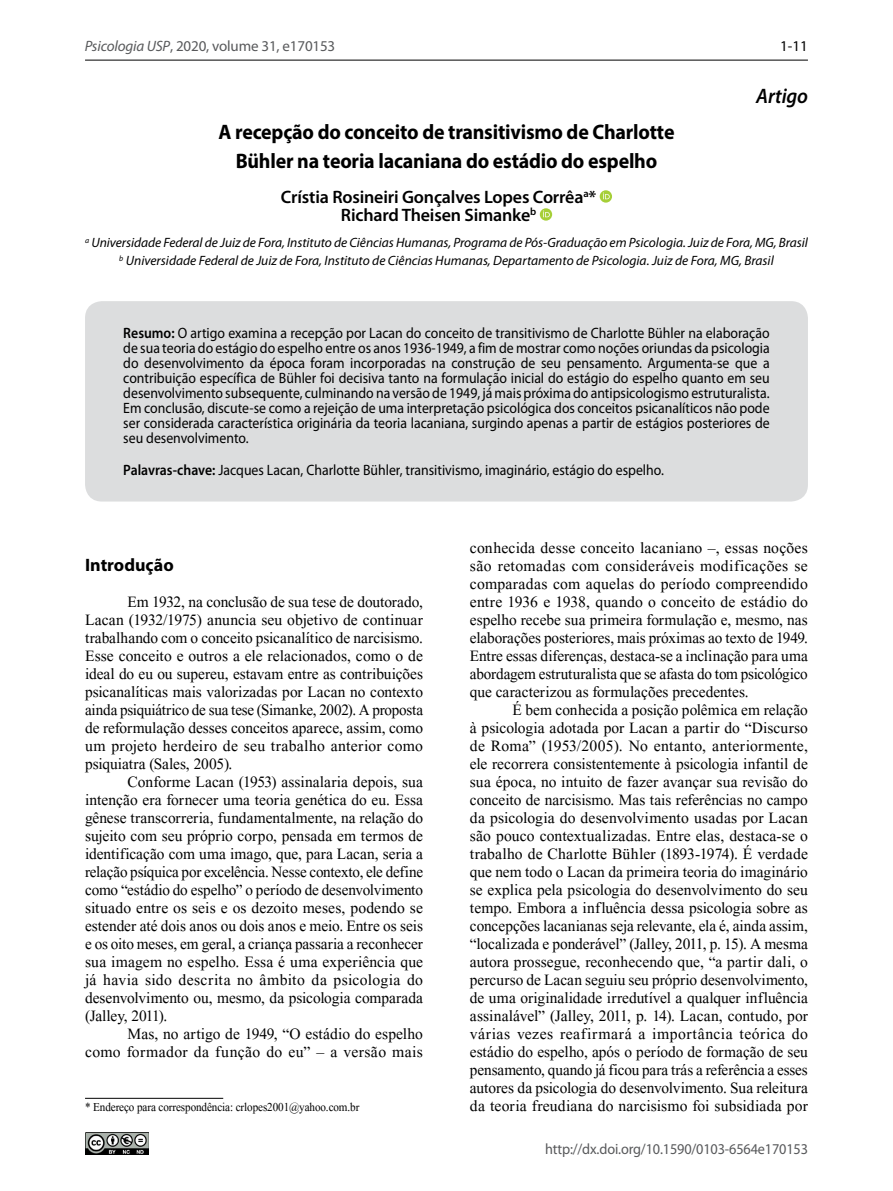
<style>
.page{position:relative;width:893px;height:1191px;background:#fff}
.page>*{position:absolute;margin:0;border:0;box-sizing:border-box;transform-origin:0 0}
.t1{font:700 21px/28.5px "Myriad Pro";letter-spacing:-.01em;color:#000;text-align:center;scale:.95 1}
.t2{font:italic 600 21px "Myriad Pro";letter-spacing:-.01em;color:#000;scale:.95 1}
.t3{font:19.5px/18px "Aparajita";letter-spacing:.005em;color:#000;text-align:justify}
.t4{font:600 18px/18px "Myriad Pro";letter-spacing:-.01em;color:#000;text-align:center}
.t5{font:700 18px "Myriad Pro";color:#000}
.t6{font:15px/15px "Myriad Pro";color:#000;text-align:justify;scale:.92 1}
.t7{font:15px "Aparajita";letter-spacing:-.005em;color:#000;scale:.92 1}
.t8{font:15px "Myriad Pro";letter-spacing:-.01em;color:#58595b;scale:.95 1}
.t9{font:15px "Myriad Pro";letter-spacing:-.01em;color:#58595b}
.t10{font:15px "Myriad Pro";color:#000}
.t11{font:italic 13.5px/18px "Myriad Pro";letter-spacing:-.005em;color:#000;text-align:center}
.s1{font-style:italic}
.s2{font-weight:600}
</style>
<div class="page">
<hr style="left:85px;top:60px;width:723px;height:1px;background:#000">
<img style="left:85px;top:1132px;width:63px;height:23px">
<div style="left:85px;top:301px;width:723px;height:200px;background:#dcddde;border-radius:17px"></div>
<svg style="left:600px;top:190px;width:12px;height:13px"></svg>
<svg style="left:603px;top:192px;width:7px;height:7px"></svg>
<svg style="left:540px;top:208px;width:12px;height:13px"></svg>
<svg style="left:543px;top:210px;width:7px;height:7px"></svg>
<hr style="left:85px;top:1098px;width:138px;height:1px;background:#000">
<p class="t9" style="left:85px;top:37px;width:252px"><span class="s1">Psicologia USP</span>, 2020, volume 31, e170153</p>
<p class="t10" style="left:780px;top:37px;width:29px">1-11</p>
<p class="t2" style="left:756px;top:83px;width:56px">Artigo</p>
<p class="t1" style="left:218px;top:117px;width:482px">A recepção do conceito de transitivismo de Charlotte<br>Bühler na teoria lacaniana do estádio do espelho</p>
<p class="t4" style="left:281px;top:187px;width:317px">Crístia Rosineiri Gonçalves Lopes Corrêa<sup>a</sup>*<br>Richard Theisen Simanke<sup>b</sup></p>
<p class="t11" style="left:85px;top:233px;width:724px"><sup>a</sup> Universidade Federal de Juiz de Fora, Instituto de Ciências Humanas, Programa de Pós-Graduação em Psicologia. Juiz de Fora, MG, Brasil <sup>b</sup> Universidade Federal de Juiz de Fora, Instituto de Ciências Humanas, Departamento de Psicologia. Juiz de Fora, MG, Brasil</p>
<p class="t6" style="left:123px;top:325px;width:704px"><span class="s2">Resumo:</span> O artigo examina a recepção por Lacan do conceito de transitivismo de Charlotte Bühler na elaboração de sua teoria do estágio do espelho entre os anos 1936-1949, a fim de mostrar como noções oriundas da psicologia do desenvolvimento da época foram incorporadas na construção de seu pensamento. Argumenta-se que a contribuição específica de Bühler foi decisiva tanto na formulação inicial do estágio do espelho quanto em seu desenvolvimento subsequente, culminando na versão de 1949, já mais próxima do antipsicologismo estruturalista.<br>Em conclusão, discute-se como a rejeição de uma interpretação psicológica dos conceitos psicanalíticos não pode ser considerada característica originária da teoria lacaniana, surgindo apenas a partir de estágios posteriores de seu desenvolvimento.</p>
<p class="t6" style="left:123px;top:462px;width:589px"><span class="s2">Palavras-chave:</span> Jacques Lacan, Charlotte Bühler, transitivismo, imaginário, estágio do espelho.</p>
<p class="t5" style="left:85px;top:553px;width:90px">Introdução</p>
<p class="t3" style="left:85px;top:594px;width:340px;text-indent:43px">Em 1932, na conclusão de sua tese de doutorado, Lacan (1932/1975) anuncia seu objetivo de continuar trabalhando com o conceito psicanalítico de narcisismo.<br>Esse conceito e outros a ele relacionados, como o de ideal do eu ou supereu, estavam entre as contribuições psicanalíticas mais valorizadas por Lacan no contexto ainda psiquiátrico de sua tese (Simanke, 2002). A proposta de reformulação desses conceitos aparece, assim, como um projeto herdeiro de seu trabalho anterior como psiquiatra (Sales, 2005).</p>
<p class="t3" style="left:85px;top:774px;width:340px;text-indent:43px">Conforme Lacan (1953) assinalaria depois, sua intenção era fornecer uma teoria genética do eu. Essa gênese transcorreria, fundamentalmente, na relação do sujeito com seu próprio corpo, pensada em termos de identificação com uma imago, que, para Lacan, seria a relação psíquica por excelência. Nesse contexto, ele define como “estádio do espelho” o período de desenvolvimento situado entre os seis e os dezoito meses, podendo se estender até dois anos ou dois anos e meio. Entre os seis e os oito meses, em geral, a criança passaria a reconhecer sua imagem no espelho. Essa é uma experiência que já havia sido descrita no âmbito da psicologia do desenvolvimento ou, mesmo, da psicologia comparada (Jalley, 2011).</p>
<p class="t3" style="left:85px;top:1026px;width:339px;text-align:right">Mas, no artigo de 1949, “O estádio do espelho<br>como formador da função do eu” – a versão mais</p>
<p class="t7" style="left:85px;top:1098px;width:300px">* Endereço para correspondência: crlopes2001@yahoo.com.br</p>
<p class="t3" style="left:470px;top:540px;width:340px">conhecida desse conceito lacaniano –, essas noções são retomadas com consideráveis modificações se comparadas com aquelas do período compreendido entre 1936 e 1938, quando o conceito de estádio do espelho recebe sua primeira formulação e, mesmo, nas elaborações posteriores, mais próximas ao texto de 1949.<br>Entre essas diferenças, destaca-se a inclinação para uma abordagem estruturalista que se afasta do tom psicológico que caracterizou as formulações precedentes.</p>
<p class="t3" style="left:470px;top:702px;width:340px;text-indent:43px">É bem conhecida a posição polêmica em relação à psicologia adotada por Lacan a partir do “Discurso de Roma” (1953/2005). No entanto, anteriormente, ele recorrera consistentemente à psicologia infantil de sua época, no intuito de fazer avançar sua revisão do conceito de narcisismo. Mas tais referências no campo da psicologia do desenvolvimento usadas por Lacan são pouco contextualizadas. Entre elas, destaca-se o trabalho de Charlotte Bühler (1893-1974). É verdade que nem todo o Lacan da primeira teoria do imaginário se explica pela psicologia do desenvolvimento do seu tempo. Embora a influência dessa psicologia sobre as concepções lacanianas seja relevante, ela é, ainda assim, “localizada e ponderável” (Jalley, 2011, p. 15). A mesma autora prossegue, reconhecendo que, “a partir dali, o percurso de Lacan seguiu seu próprio desenvolvimento, de uma originalidade irredutível a qualquer influência assinalável” (Jalley, 2011, p. 14). Lacan, contudo, por várias vezes reafirmará a importância teórica do estádio do espelho, após o período de formação de seu pensamento, quando já ficou para trás a referência a esses autores da psicologia do desenvolvimento. Sua releitura da teoria freudiana do narcisismo foi subsidiada por</p>
<p class="t8" style="left:545px;top:1139px;width:278px">http://dx.doi.org/10.1590/0103-6564e170153</p>
</div>
